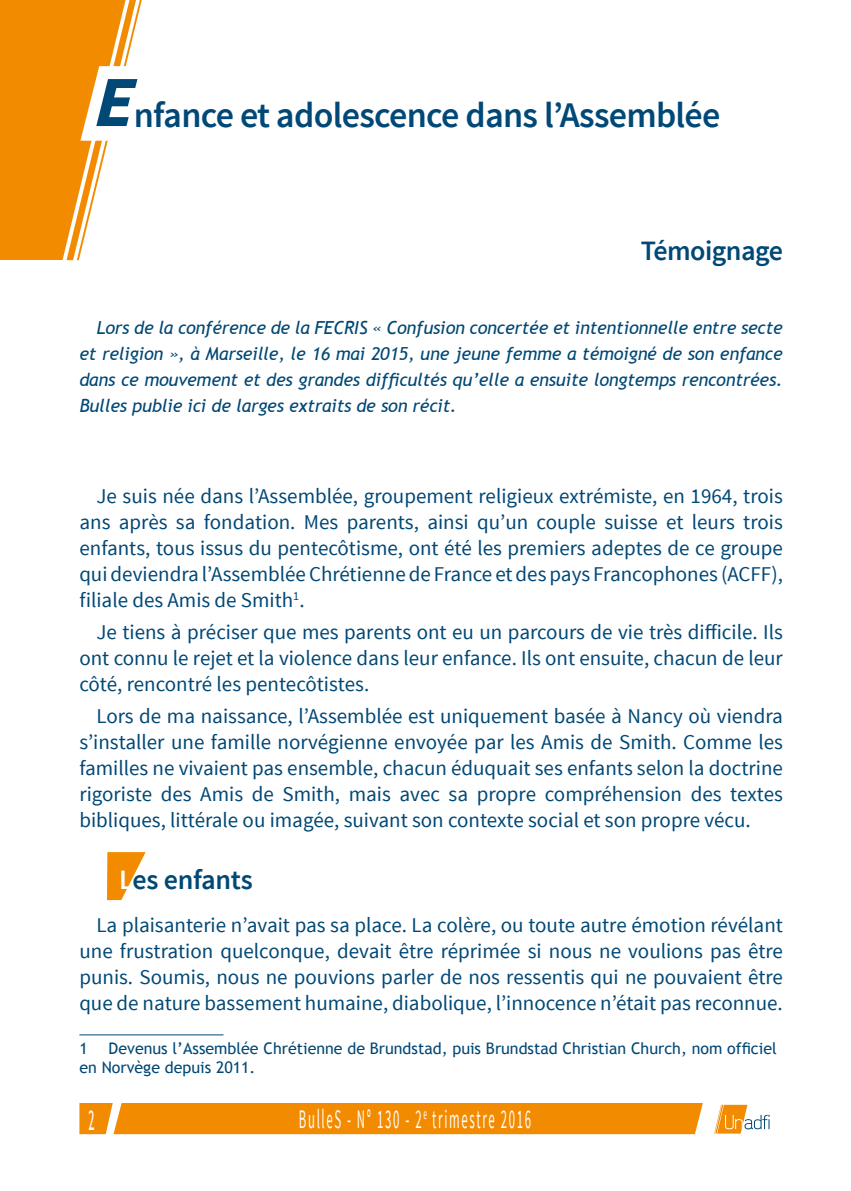
<style>
.page{position:relative;width:851px;height:1191px;background:#fff}
.page>*{position:absolute;margin:0;border:0;box-sizing:border-box;transform-origin:0 0}
.t1{font:600 36px "Source Sans Pro";letter-spacing:-.02em;color:#004876}
.t2{font:600 28px "Source Sans Pro";letter-spacing:-.02em;color:#004876}
.t3{font:600 28px "Source Sans Pro";letter-spacing:-.01em;color:#004977}
.t4{font:26.8px "Source Sans Pro";letter-spacing:.13em;color:#fff;scale:.48 1}
.t5{font:26.8px "Trebuchet MS";color:#fff;scale:.45 1}
.t6{font:21px/26px "Source Sans Pro";color:#004876;text-align:justify}
.t7{font:italic 18px/26px "Trebuchet MS";letter-spacing:-.01em;color:#004876;text-align:justify}
.t8{font:16px/19.2px "Trebuchet MS";color:#004876}
.s1{font-weight:700;font-style:italic;font-size:72px}
.s2{color:#fff}
</style>
<div class="page">
<div style="left:79px;top:1103px;width:623px;height:31px;background:#f38b00"></div>
<svg style="left:714px;top:1104px;width:55px;height:29px"></svg>
<svg style="left:107px;top:852px;width:39px;height:48px"></svg>
<hr style="left:79px;top:1034px;width:144px;height:1px;background:#004876">
<svg style="left:0;top:0;width:142px;height:260px"></svg>
<svg style="left:80px;top:66px;width:62px;height:75px"></svg>
<h1 class="t1" style="left:91px;top:92px;width:631px"><span class="s1">E</span>nfance et adolescence dans l’Assemblée</h1>
<h2 class="t2" style="left:640px;top:233px;width:143px">Témoignage</h2>
<p class="t7" style="left:79px;top:315px;width:704px;text-indent:17px">Lors de la conférence de la FECRIS « Confusion concertée et intentionnelle entre secte et religion », à Marseille, le 16 mai 2015, une jeune femme a témoigné de son enfance dans ce mouvement et des grandes difficultés qu’elle a ensuite longtemps rencontrées.<br>Bulles publie ici de larges extraits de son récit.</p>
<p class="t6" style="left:79px;top:483px;width:705px;text-indent:17px">Je suis née dans l’Assemblée, groupement religieux extrémiste, en 1964, trois ans après sa fondation. Mes parents, ainsi qu’un couple suisse et leurs trois enfants, tous issus du pentecôtisme, ont été les premiers adeptes de ce groupe qui deviendra l’Assemblée Chrétienne de France et des pays Francophones (ACFF), filiale des Amis de Smith<sup>1</sup>.</p>
<p class="t6" style="left:79px;top:619px;width:705px;text-indent:17px">Je tiens à préciser que mes parents ont eu un parcours de vie très difficile. Ils ont connu le rejet et la violence dans leur enfance. Ils ont ensuite, chacun de leur côté, rencontré les pentecôtistes.</p>
<p class="t6" style="left:79px;top:703px;width:705px;text-indent:17px">Lors de ma naissance, l’Assemblée est uniquement basée à Nancy où viendra s’installer une famille norvégienne envoyée par les Amis de Smith. Comme les familles ne vivaient pas ensemble, chacun éduquait ses enfants selon la doctrine rigoriste des Amis de Smith, mais avec sa propre compréhension des textes bibliques, littérale ou imagée, suivant son contexte social et son propre vécu.</p>
<h2 class="t3" style="left:119px;top:862px;width:135px"><span class="s2">L</span>es enfants</h2>
<p class="t6" style="left:79px;top:912px;width:705px;text-indent:17px">La plaisanterie n’avait pas sa place. La colère, ou toute autre émotion révélant une frustration quelconque, devait être réprimée si nous ne voulions pas être punis. Soumis, nous ne pouvions parler de nos ressentis qui ne pouvaient être que de nature bassement humaine, diabolique, l’innocence n’était pas reconnue.</p>
<p class="t8" style="left:79px;top:1039px;width:10px">1</p>
<p class="t8" style="left:79px;top:1039px;width:699px;text-indent:29px">Devenus l’Assemblée Chrétienne de Brundstad, puis Brundstad Christian Church, nom officiel en Norvège depuis 2011.</p>
<p class="t5" style="left:89px;top:1104px;width:15px">2</p>
<p class="t4" style="left:299px;top:1102px;width:485px">BulleS - N° 130 - 2<sup>e</sup> trimestre 2016</p>
</div>
